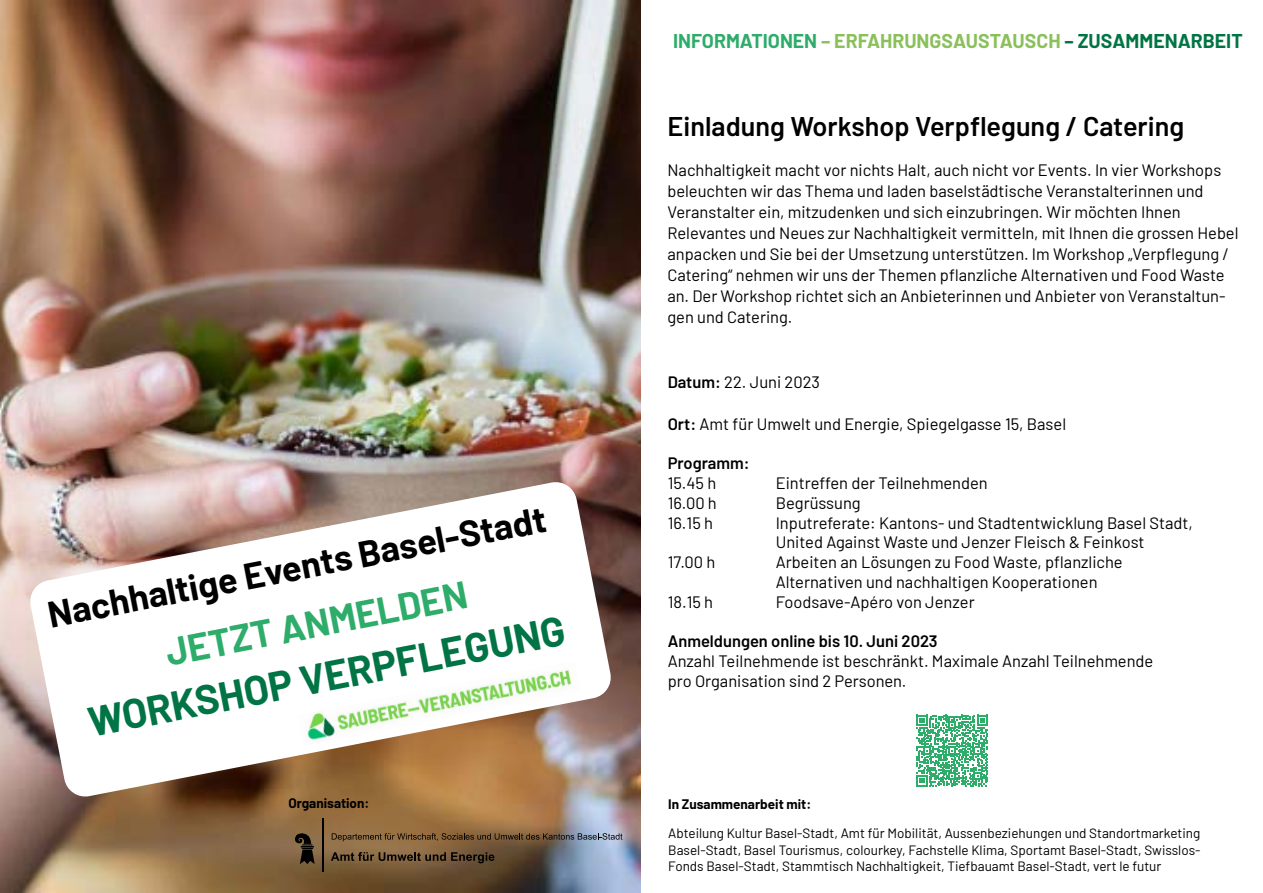
<style>
.page{position:relative;width:1263px;height:893px;background:#fff}
.page>*{position:absolute;margin:0;border:0;box-sizing:border-box;transform-origin:0 0}
.t1{font:700 40.5px "Barlow";color:#007444}
.t2{font:700 37.5px "Barlow";color:#2eac6a}
.t3{font:700 36px "Barlow";color:#000}
.t4{font:600 27px "Barlow";color:#000}
.t5{font:700 19.5px "Barlow";color:#8ac05a}
.t6{font:16.5px/21px "Barlow";color:#000}
.t7{font:600 16.5px "Barlow";color:#000}
.t8{font:13.5px/16.5px "Barlow";color:#000;text-align:justify}
.t9{font:700 13.5px "Barlow";color:#000}
.s1{color:#2eac6a}
.s2{color:#2dac6a}
.s3{color:#007444}
.s4{color:#007343}
.s5{font-weight:600}
</style>
<div class="page">
<img style="left:0;top:0;width:640px;height:893px">
<svg style="left:332px;top:833px;width:290px;height:8px;background:#6e5b47"></svg>
<svg style="left:331px;top:852px;width:163px;height:11px;background:#59442d"></svg>
<svg style="left:295px;top:833px;width:20px;height:31px"></svg>
<hr style="left:322px;top:818px;width:2px;height:54px;background:#000">
<svg style="left:916px;top:715px;width:72px;height:71px"></svg>
<svg style="left:28px;top:480px;width:585px;height:318px"></svg>
<img style="left:297px;top:661px;width:283px;height:85px">
<p class="t5" style="left:673px;top:27px;width:571px"><span class="s1">INFORMATIO</span><span class="s2">N</span><span class="s1">EN</span> – ERFAHRUNGSAUSTAUSCH <span class="s3">– ZUSA</span><span class="s4">MME</span><span class="s3">NARBEIT</span></p>
<h3 class="t4" style="left:668px;top:107px;width:518px">Einladung Workshop Verpflegung / Catering</h3>
<h3 class="t3" style="left:43px;top:589px;width:508px;rotate:-11deg">Nachhaltige Events Basel-Stadt</h3>
<h2 class="t2" style="left:161px;top:625px;width:308px;rotate:-11deg">JETZT ANMELDEN</h2>
<h1 class="t1" style="left:83px;top:693px;width:486px;rotate:-11deg">WORKSHOP VERPFLEGUNG</h1>
<p class="t6" style="left:667px;top:158px;width:572px">Nachhaltigkeit macht vor nichts Halt, auch nicht vor Events. In vier Workshops beleuchten wir das Thema und laden baselstädtische Veranstalterinnen und Veranstalter ein, mitzudenken und sich einzubringen. Wir möchten Ihnen Relevantes und Neues zur Nachhaltigkeit vermitteln, mit Ihnen die grossen Hebel anpacken und Sie bei der Umsetzung unterstützen. Im Workshop „Verpflegung / Catering“ nehmen wir uns der Themen pflanzliche Alternativen und Food Waste an. Der Workshop richtet sich an Anbieterinnen und Anbieter von Veranstaltun&shy;gen und Catering.</p>
<p class="t6" style="left:668px;top:370px;width:154px"><span class="s5">Datum:</span> 22. Juni 2023</p>
<p class="t6" style="left:668px;top:412px;width:400px"><span class="s5">Ort:</span> Amt für Umwelt und Energie, Spiegelgasse 15, Basel</p>
<p class="t7" style="left:668px;top:451px;width:84px">Programm:</p>
<p class="t6" style="left:668px;top:471px;width:50px">15.45 h</p>
<p class="t6" style="left:776px;top:471px;width:214px">Eintreffen der Teilnehmenden</p>
<p class="t6" style="left:668px;top:491px;width:51px">16.00 h</p>
<p class="t6" style="left:776px;top:491px;width:87px">Begrüssung</p>
<p class="t6" style="left:668px;top:511px;width:47px">16.15 h</p>
<p class="t6" style="left:776px;top:511px;width:419px;line-height:19.8px">Inputreferate: Kantons- und Stadtentwicklung Basel Stadt,<br>United Against Waste und Jenzer Fleisch &amp; Feinkost</p>
<p class="t6" style="left:668px;top:550px;width:49px">17.00 h</p>
<p class="t6" style="left:776px;top:551px;width:349px;line-height:19.8px">Arbeiten an Lösungen zu Food Waste, pflanzliche<br>Alternativen und nachhaltigen Kooperationen</p>
<p class="t6" style="left:668px;top:590px;width:47px">18.15 h</p>
<p class="t6" style="left:776px;top:590px;width:200px">Foodsave-Apéro von Jenzer</p>
<p class="t7" style="left:668px;top:629px;width:271px">Anmeldungen online bis 10. Juni 2023</p>
<p class="t6" style="left:668px;top:650px;width:487px;line-height:19.8px">Anzahl Teilnehmende ist beschränkt. Maximale Anzahl Teilnehmende pro Organisation sind 2 Personen.</p>
<p class="t9" style="left:288px;top:793px;width:82px">Organisation:</p>
<p class="t9" style="left:668px;top:794px;width:144px">In Zusammenarbeit mit:</p>
<p class="t8" style="left:668px;top:824px;width:534px">Abteilung Kultur Basel-Stadt, Amt für Mobilität, Aussenbeziehungen und Standortmarketing Basel-Stadt, Basel Tourismus, colourkey, Fachstelle Klima, Sportamt Basel-Stadt, Swisslos-Fonds Basel-Stadt, Stammtisch Nachhaltigkeit, Tiefbauamt Basel-Stadt, vert le futur</p>
</div>
